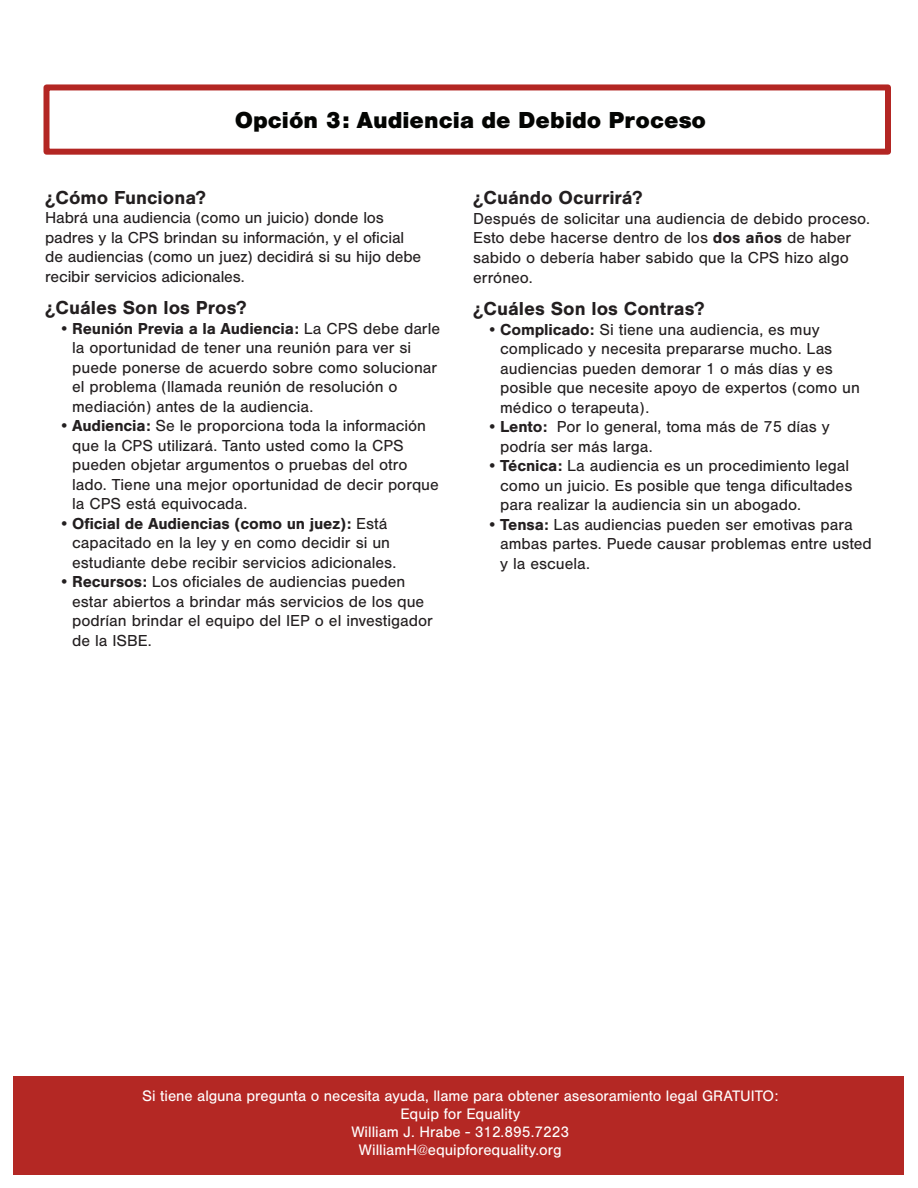
<style>
.page{position:relative;width:918px;height:1188px;background:#fff}
.page>*{position:absolute;margin:0;border:0;box-sizing:border-box;transform-origin:0 0}
.t1{font:900 24px "Nimbus San";color:#040503}
.t2{font:700 19.5px "Nimbus San";color:#231f20}
.t3{font:16.5px/19.5px "Nimbus San";color:#231f20}
.t4{font:15.75px "Nimbus San";letter-spacing:-.005em;color:#fff}
.s1{font-weight:700}
</style>
<div class="page">
<div style="left:44px;top:84px;width:847px;height:71px;background:#fff;border:6px solid #b32623"></div>
<div style="left:14px;top:1076px;width:890px;height:98px;background:#b42824"></div>
<p class="t1" style="left:235px;top:106px;width:473px">Opción 3: Audiencia de Debido Proceso</p>
<p class="t2" style="left:45px;top:186px;width:162px">¿Cómo Funciona?</p>
<p class="t3" style="left:45px;top:208px;width:378px">Habrá una audiencia (como un juicio) donde los padres y la CPS brindan su información, y el oficial de audiencias (como un juez) decidirá si su hijo debe recibir servicios adicionales.</p>
<p class="t2" style="left:45px;top:297px;width:203px">¿Cuáles Son los Pros?</p>
<p class="t3" style="left:72px;top:319px;width:369px;text-indent:-14px"><span class="s1">• Reunión Previa a la Audiencia:</span> La CPS debe darle la oportunidad de tener una reunión para ver si puede ponerse de acuerdo sobre como solucionar el problema (llamada reunión de resolución o mediación) antes de la audiencia.</p>
<p class="t3" style="left:72px;top:416px;width:368px;text-indent:-14px"><span class="s1">•Audiencia:</span> Se le proporciona toda la información que la CPS utilizará. Tanto usted como la CPS pueden objetar argumentos o pruebas del otro lado. Tiene una mejor oportunidad de decir porque la CPS está equivocada.</p>
<p class="t3" style="left:72px;top:514px;width:326px;text-indent:-14px"><span class="s1">• Oficial de Audiencias (como un juez):</span> Está capacitado en la ley y en como decidir si un estudiante debe recibir servicios adicionales.</p>
<p class="t3" style="left:72px;top:572px;width:362px;text-indent:-14px"><span class="s1">•Recursos:</span> Los oficiales de audiencias pueden estar abiertos a brindar más servicios de los que podrían brindar el equipo del IEP o el investigador de la ISBE.</p>
<p class="t2" style="left:473px;top:186px;width:171px">¿Cuándo Ocurrirá?</p>
<p class="t3" style="left:473px;top:209px;width:398px">Después de solicitar una audiencia de debido proceso.<br>Esto debe hacerse dentro de los <span class="s1">dos años</span> de haber sabido o debería haber sabido que la CPS hizo algo erróneo.</p>
<p class="t2" style="left:473px;top:298px;width:233px">¿Cuáles Son los Contras?</p>
<p class="t3" style="left:500px;top:320px;width:361px;text-indent:-14px"><span class="s1">•Complicado:</span> Si tiene una audiencia, es muy complicado y necesita prepararse mucho. Las audiencias pueden demorar 1 o más días y es posible que necesite apoyo de expertos (como un médico o terapeuta).</p>
<p class="t3" style="left:500px;top:418px;width:331px;text-indent:-14px"><span class="s1">•Lento:</span> Por lo general, toma más de 75 días y podría ser más larga.</p>
<p class="t3" style="left:500px;top:457px;width:354px;text-indent:-14px"><span class="s1">•Técnica:</span> La audiencia es un procedimiento legal como un juicio. Es posible que tenga dificultades para realizar la audiencia sin un abogado.</p>
<p class="t3" style="left:500px;top:515px;width:373px;text-indent:-14px"><span class="s1">•Tensa:</span> Las audiencias pueden ser emotivas para ambas partes. Puede causar problemas entre usted y la escuela.</p>
<p class="t4" style="left:142px;top:1087px;width:638px">Si tiene alguna pregunta o necesita ayuda, llame para obtener asesoramiento legal GRATUITO:</p>
<p class="t4" style="left:401px;top:1105px;width:121px">Equip for Equality</p>
<p class="t4" style="left:351px;top:1123px;width:219px">William J. Hrabe - 312.895.7223</p>
<p class="t4" style="left:359px;top:1141px;width:204px">WilliamH@equipforequality.org</p>
</div>
